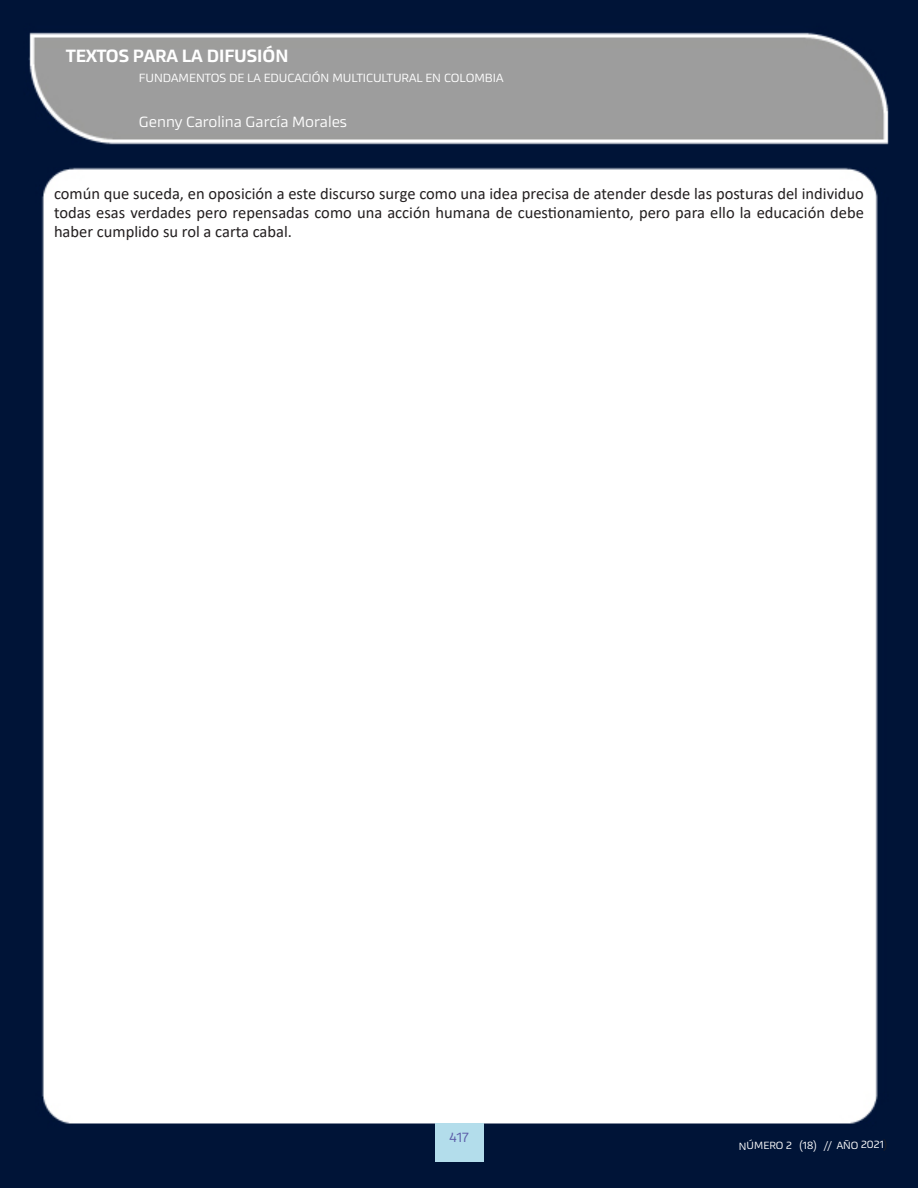
<style>
.page{position:relative;width:918px;height:1188px;background:#fff}
.page>*{position:absolute;margin:0;border:0;box-sizing:border-box;transform-origin:0 0}
.t1{font:500 18px "Akceler A";color:#fff}
.t2{font:16.5px/18.9px "Calibri";color:#231f20;text-align:justify}
.t3{font:15px "Akceler A";color:#fff}
.t4{font:13.5px "Akceler A";color:#5c5ea9}
.t5{font:12px "Akceler A";color:#fff}
.t6{font:10.5px "Akceler A";color:#fff}
.s1{color:#231f20}
</style>
<div class="page">
<img style="left:0;top:0;width:918px;height:1188px">
<div style="left:435px;top:1123px;width:48px;height:39px;background:#b3ddeb"></div>
<p class="t1" style="left:66px;top:42px;width:224px">TEXTOS PARA LA DIFUSIÓN</p>
<p class="t5" style="left:139px;top:69px;width:366px">FUNDAMENTOS DE LA EDUCACIÓN MULTICULTURAL EN COLOMBIA</p>
<p class="t3" style="left:139px;top:110px;width:210px">Genny Carolina García Morales</p>
<p class="t2" style="left:54px;top:184px;width:812px">común que suceda, en oposición a este discurso surge como una idea precisa de atender desde las posturas del individuo todas esas verdades pero repensadas como una acción humana de cuestionamiento, pero para ello la educación debe haber cumplido su rol a carta cabal.</p>
<p class="t4" style="left:449px;top:1127px;width:21px">417</p>
<p class="t6" style="left:739px;top:1139px;width:150px;rotate:-1deg">NÚMERO 2 (18) // AÑO 2021<span class="s1">)</span></p>
</div>
